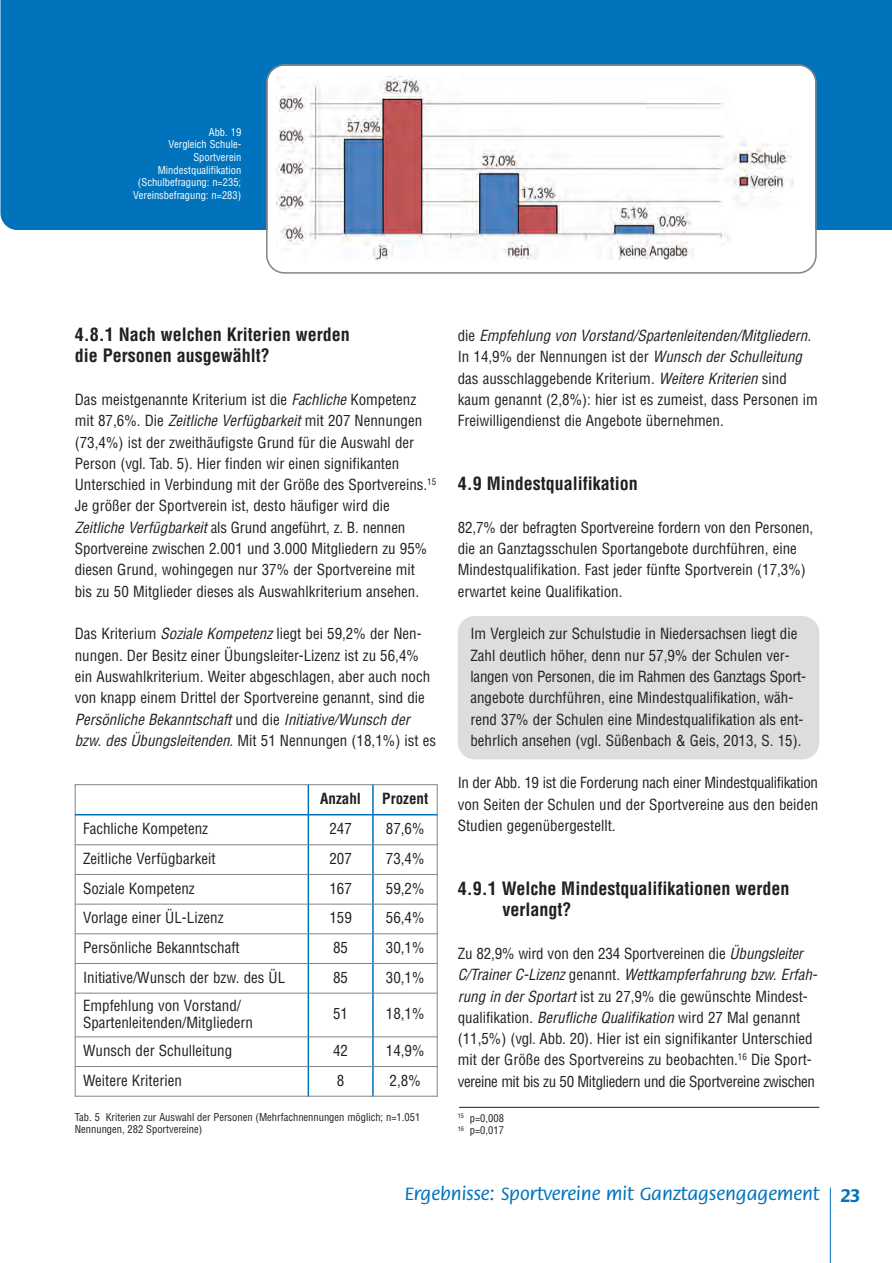
<style>
.page{position:relative;width:892px;height:1263px;background:#fff}
.page>*{position:absolute;margin:0;border:0;box-sizing:border-box;transform-origin:0 0}
.t1{font:500 19.5px "Flora";color:#0073bc}
.t2{font:700 condensed 18px/21.3px "Helvetica Com";color:#231f20}
.t3{font:condensed 15px/21.3px "Helvetica";color:#231f20}
.t4{font:700 condensed 15px "Helvetica";color:#231f20}
.t5{font:condensed 10.5px/12.6px "Helvetica";color:#231f20}
.t6{font:condensed 10.5px/12.6px "Helvetica";color:#fff;text-align:right}
.s1{font-style:italic}
.s2{font-weight:700}
</style>
<div class="page">
<div style="left:457px;top:616px;width:362px;height:143px;background:#dcdddf;border-radius:17px"></div>
<hr style="left:830px;top:1187px;width:1px;height:76px;background:#0073bc">
<div style="left:0;top:0;width:891px;height:230px;background:#0073bc"></div>
<hr style="left:459px;top:1107px;width:360px;height:1px;background:#231f20">
<hr style="left:75px;top:784px;width:1px;height:312px;background:#808285">
<hr style="left:307px;top:784px;width:2px;height:312px;background:#0073bc">
<hr style="left:372px;top:784px;width:2px;height:312px;background:#0073bc">
<hr style="left:437px;top:784px;width:1px;height:312px;background:#808285">
<hr style="left:75px;top:784px;width:362px;height:1px;background:#808285">
<hr style="left:75px;top:814px;width:362px;height:1px;background:#0073bc">
<hr style="left:75px;top:844px;width:362px;height:1px;background:#808285">
<hr style="left:75px;top:874px;width:362px;height:1px;background:#808285">
<hr style="left:75px;top:903px;width:362px;height:1px;background:#808285">
<hr style="left:75px;top:933px;width:362px;height:1px;background:#808285">
<hr style="left:75px;top:963px;width:362px;height:1px;background:#808285">
<hr style="left:75px;top:992px;width:362px;height:1px;background:#808285">
<hr style="left:75px;top:1036px;width:362px;height:1px;background:#808285">
<hr style="left:75px;top:1066px;width:362px;height:1px;background:#808285">
<hr style="left:75px;top:1096px;width:362px;height:1px;background:#808285">
<svg style="left:266px;top:64px;width:550px;height:210px"></svg>
<p class="t6" style="left:133px;top:127px;width:109px">Abb. 19<br>Vergleich Schule-<br>Sportverein<br>Mindestqualifikation (Schulbefragung: n=235;<br>Vereinsbefragung: n=283)</p>
<p class="t2" style="left:75px;top:323px;width:276px">4.8.1 Nach welchen Kriterien werden die Personen ausgewählt?</p>
<p class="t3" style="left:75px;top:390px;width:363px">Das meistgenannte Kriterium ist die <span class="s1">Fachliche</span> Kompetenz mit 87,6%. Die <span class="s1">Zeitliche Verfügbarkeit</span> mit 207 Nennungen (73,4%) ist der zweithäufigste Grund für die Auswahl der Person (vgl. Tab. 5). Hier finden wir einen signifikanten Unterschied in Verbindung mit der Größe des Sportvereins.<sup>15<br></sup>Je größer der Sportverein ist, desto häufiger wird die <span class="s1">Zeitliche Verfügbarkeit</span> als Grund angeführt, z. B. nennen Sportvereine zwischen 2.001 und 3.000 Mitgliedern zu 95% diesen Grund, wohingegen nur 37% der Sportvereine mit bis zu 50 Mitglieder dieses als Auswahlkriterium ansehen.</p>
<p class="t3" style="left:75px;top:624px;width:363px">Das Kriterium <span class="s1">Soziale Kompetenz</span> liegt bei 59,2% der Nen&shy;nungen. Der Besitz einer Übungsleiter-Lizenz ist zu 56,4% ein Auswahlkriterium. Weiter abgeschlagen, aber auch noch von knapp einem Drittel der Sportvereine genannt, sind die <span class="s1">Persönliche Bekanntschaft</span> und die <span class="s1">Initiative/Wunsch der bzw. des Übungsleitenden</span>. Mit 51 Nennungen (18,1%) ist es</p>
<p class="t4" style="left:320px;top:792px;width:42px">Anzahl</p>
<p class="t4" style="left:382px;top:792px;width:47px">Prozent</p>
<p class="t3" style="left:83px;top:819px;width:126px">Fachliche Kompetenz</p>
<p class="t3" style="left:329px;top:819px;width:24px">247</p>
<p class="t3" style="left:386px;top:819px;width:40px">87,6%</p>
<p class="t3" style="left:83px;top:849px;width:134px">Zeitliche Verfügbarkeit</p>
<p class="t3" style="left:329px;top:849px;width:24px">207</p>
<p class="t3" style="left:386px;top:849px;width:40px">73,4%</p>
<p class="t3" style="left:83px;top:878px;width:113px">Soziale Kompetenz</p>
<p class="t3" style="left:329px;top:878px;width:24px">167</p>
<p class="t3" style="left:386px;top:878px;width:40px">59,2%</p>
<p class="t3" style="left:83px;top:908px;width:142px">Vorlage einer ÜL-Lizenz</p>
<p class="t3" style="left:329px;top:908px;width:24px">159</p>
<p class="t3" style="left:386px;top:908px;width:40px">56,4%</p>
<p class="t3" style="left:83px;top:938px;width:158px">Persönliche Bekanntschaft</p>
<p class="t3" style="left:333px;top:938px;width:16px">85</p>
<p class="t3" style="left:386px;top:938px;width:40px">30,1%</p>
<p class="t3" style="left:83px;top:967px;width:204px">Initiative/Wunsch der bzw. des ÜL</p>
<p class="t3" style="left:333px;top:967px;width:16px">85</p>
<p class="t3" style="left:386px;top:967px;width:40px">30,1%</p>
<p class="t3" style="left:83px;top:998px;width:171px;line-height:16.8px">Empfehlung von Vorstand/<br>Spartenleitenden/Mitgliedern</p>
<p class="t3" style="left:333px;top:1004px;width:16px">51</p>
<p class="t3" style="left:386px;top:1004px;width:40px">18,1%</p>
<p class="t3" style="left:83px;top:1041px;width:151px">Wunsch der Schulleitung</p>
<p class="t3" style="left:333px;top:1041px;width:16px">42</p>
<p class="t3" style="left:386px;top:1041px;width:40px">14,9%</p>
<p class="t3" style="left:83px;top:1070px;width:100px">Weitere Kriterien</p>
<p class="t3" style="left:337px;top:1070px;width:9px">8</p>
<p class="t3" style="left:389px;top:1070px;width:33px">2,8%</p>
<p class="t5" style="left:75px;top:1111px;width:347px">Tab. 5 Kriterien zur Auswahl der Personen (Mehrfachnennungen möglich; n=1.051<br>Nennungen, 282 Sportvereine)</p>
<p class="t3" style="left:457px;top:326px;width:361px">die <span class="s1">Empfehlung von Vorstand/Spartenleitenden/Mitgliedern</span>.<br>In 14,9% der Nennungen ist der <span class="s1">Wunsch der Schulleitung </span>das ausschlaggebende Kriterium. <span class="s1">Weitere Kriterien</span> sind kaum genannt (2,8%): hier ist es zumeist, dass Personen im Freiwilligendienst die Angebote übernehmen.</p>
<p class="t2" style="left:457px;top:472px;width:181px">4.9 Mindestqualifikation</p>
<p class="t3" style="left:457px;top:518px;width:357px">82,7% der befragten Sportvereine fordern von den Personen, die an Ganztagsschulen Sportangebote durchführen, eine Mindestqualifikation. Fast jeder fünfte Sportverein (17,3%) erwartet keine Qualifikation.</p>
<p class="t3" style="left:470px;top:624px;width:337px">Im Vergleich zur Schulstudie in Niedersachsen liegt die Zahl deutlich höher, denn nur 57,9% der Schulen ver&shy;langen von Personen, die im Rahmen des Ganztags Sport&shy;angebote durchführen, eine Mindestqualifikation, wäh&shy;rend 37% der Schulen eine Mindestqualifikation als ent&shy;behrlich ansehen (vgl. Süßenbach &amp; Geis, 2013, S. 15).</p>
<p class="t3" style="left:457px;top:773px;width:362px;text-align:justify">In der Abb. 19 ist die Forderung nach einer Mindestqualifikation von Seiten der Schulen und der Sportvereine aus den beiden Studien gegenübergestellt.</p>
<p class="t2" style="left:502px;top:877px;width:288px;text-indent:-45px">4.9.1 Welche Mindestqualifikationen werden verlangt?</p>
<p class="t3" style="left:457px;top:944px;width:361px">Zu 82,9% wird von den 234 Sportvereinen die <span class="s1">Übungsleiter C/Trainer C-Lizenz</span> genannt. <span class="s1">Wettkampferfahrung bzw. Erfah&shy;rung in der Sportart</span> ist zu 27,9% die gewünschte Mindest&shy;qualifikation. <span class="s1">Berufliche Qualifikation</span> wird 27 Mal genannt (11,5%) (vgl. Abb. 20). Hier ist ein signifikanter Unterschied mit der Größe des Sportvereins zu beobachten.<sup>16</sup> Die Sport&shy;vereine mit bis zu 50 Mitgliedern und die Sportvereine zwischen</p>
<p class="t5" style="left:457px;top:1112px;width:48px"><sup>15</sup> p=0,008<br><sup>16</sup> p=0,017</p>
<h1 class="t1" style="left:404px;top:1185px;width:457px">Ergebnisse: Sportvereine mit Ganztagsengagement <span class="s2">23</span></h1>
</div>
